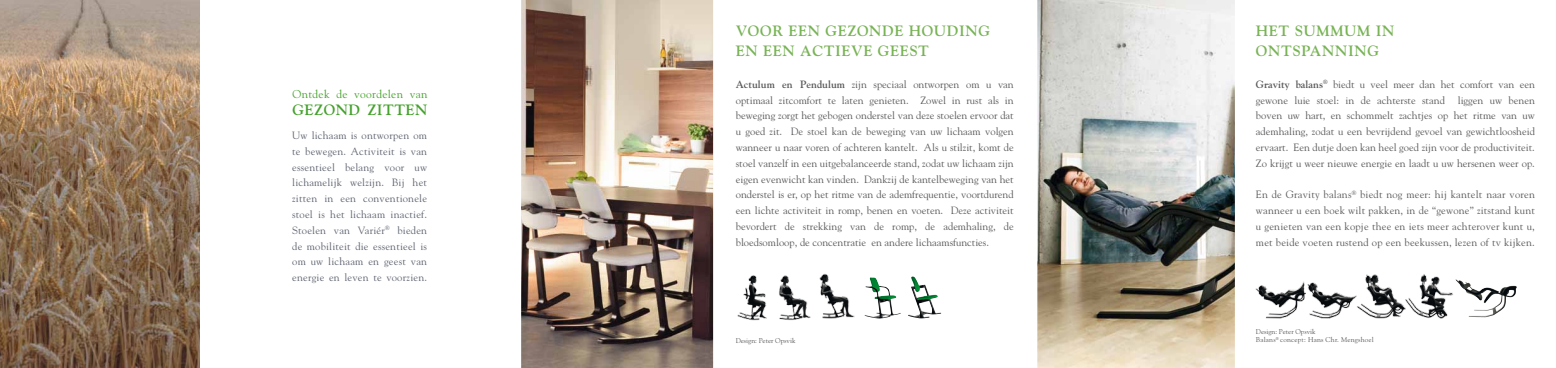
<style>
.page{position:relative;width:1556px;height:368px;background:#fff}
.page>*{position:absolute;margin:0;border:0;box-sizing:border-box;transform-origin:0 0}
.t1{font:700 14.88px/20.1px "Goudy";letter-spacing:.125em;color:#78b355}
.t2{font:700 14.88px/20.1px "Goudy";letter-spacing:.15em;color:#78b355}
.t3{font:700 14.88px "Goudy";letter-spacing:.03em;color:#44a12b}
.t4{font:11.38px "Goudy";letter-spacing:.03em;color:#44a12b}
.t5{font:10.5px/15.8px "Goudy";color:#58585a;text-align:justify}
.t6{font:10.5px/15.8px "Goudy";letter-spacing:.02em;color:#5c616d;text-align:justify}
.t7{font:7px/8.4px "Goudy";letter-spacing:.03em;color:#58585a}
.t8{font:7px "Goudy";color:#58585a}
.s1{font-weight:700}
</style>
<div class="page">
<img style="left:0;top:0;width:200px;height:367px">
<img style="left:521px;top:0;width:192px;height:367px">
<img style="left:1037px;top:0;width:197px;height:367px">
<img style="left:737px;top:275px;width:30px;height:45px">
<img style="left:779px;top:275px;width:32px;height:44px">
<img style="left:819px;top:273px;width:35px;height:45px">
<img style="left:908px;top:276px;width:33px;height:42px">
<img style="left:864px;top:277px;width:36px;height:41px">
<img style="left:1255px;top:281px;width:100px;height:37px">
<img style="left:1355px;top:274px;width:49px;height:44px">
<img style="left:1404px;top:274px;width:49px;height:44px">
<img style="left:1455px;top:279px;width:45px;height:33px">
<p class="t4" style="left:292px;top:87px;width:136px">Ontdek de voordelen van</p>
<h1 class="t3" style="left:292px;top:100px;width:132px">GEZOND ZITTEN</h1>
<p class="t6" style="left:292px;top:127px;width:136px">Uw lichaam is ontworpen om te bewegen. Activiteit is van essentieel belang voor uw lichamelijk welzijn. Bij het zitten in een conventionele stoel is het lichaam inactief.<br>Stoelen van Variér<sup>®</sup> bieden de mobiliteit die essentieel is om uw lichaam en geest van energie en leven te voorzien.</p>
<h1 class="t1" style="left:735px;top:21px;width:256px">VOOR EEN GEZONDE HOUDING<br>EN EEN ACTIEVE GEE ST</h1>
<p class="t5" style="left:735px;top:76px;width:279px"><span class="s1">ACTULUM EN PENDULUM</span> zijn speciaal ontworpen om u van optimaal zitcomfort te laten genieten. Zowel in rust als in beweging zorgt het gebogen onderstel van deze stoelen ervoor dat u goed zit. De stoel kan de beweging van uw lichaam volgen wanneer u naar voren of achteren kantelt. Als u stilzit, komt de stoel vanzelf in een uitgebalanceerde stand, zodat uw lichaam zijn eigen evenwicht kan vinden. Dankzij de kantelbeweging van het onderstel is er, op het ritme van de ademfrequentie, voortdurend een lichte activiteit in romp, benen en voeten. Deze activiteit bevordert de strekking van de romp, de ademhaling, de bloedsomloop, de concentratie en andere lichaamsfuncties.</p>
<h1 class="t2" style="left:1255px;top:21px;width:136px">HET SUMMUM IN<br>ONTSPANNING</h1>
<p class="t5" style="left:1255px;top:76px;width:280px"><span class="s1">GRAVITY BALANS</span><sup>®</sup> biedt u veel meer dan het comfort van een gewone luie stoel: in de achterste stand liggen uw benen boven uw hart, en schommelt zachtjes op het ritme van uw ademhaling, zodat u een bevrijdend gevoel van gewichtloosheid ervaart. Een dutje doen kan heel goed zijn voor de productiviteit.<br>Zo krijgt u weer nieuwe energie en laadt u uw hersenen weer op.</p>
<p class="t5" style="left:1255px;top:186px;width:280px">En de Gravity balans<sup>®</sup> biedt nog meer: hij kantelt naar voren wanneer u een boek wilt pakken, in de “gewone” zitstand kunt u genieten van een kopje thee en iets meer achterover kunt u, met beide voeten rustend op een beekussen, lezen of tv kijken.</p>
<p class="t8" style="left:735px;top:335px;width:61px">Design: Peter Opsvik</p>
<p class="t7" style="left:1255px;top:326px;width:119px">Design: Peter Opsvik<br>Balans<sup>®</sup> concept: Hans Chr. Mengshoel</p>
</div>
